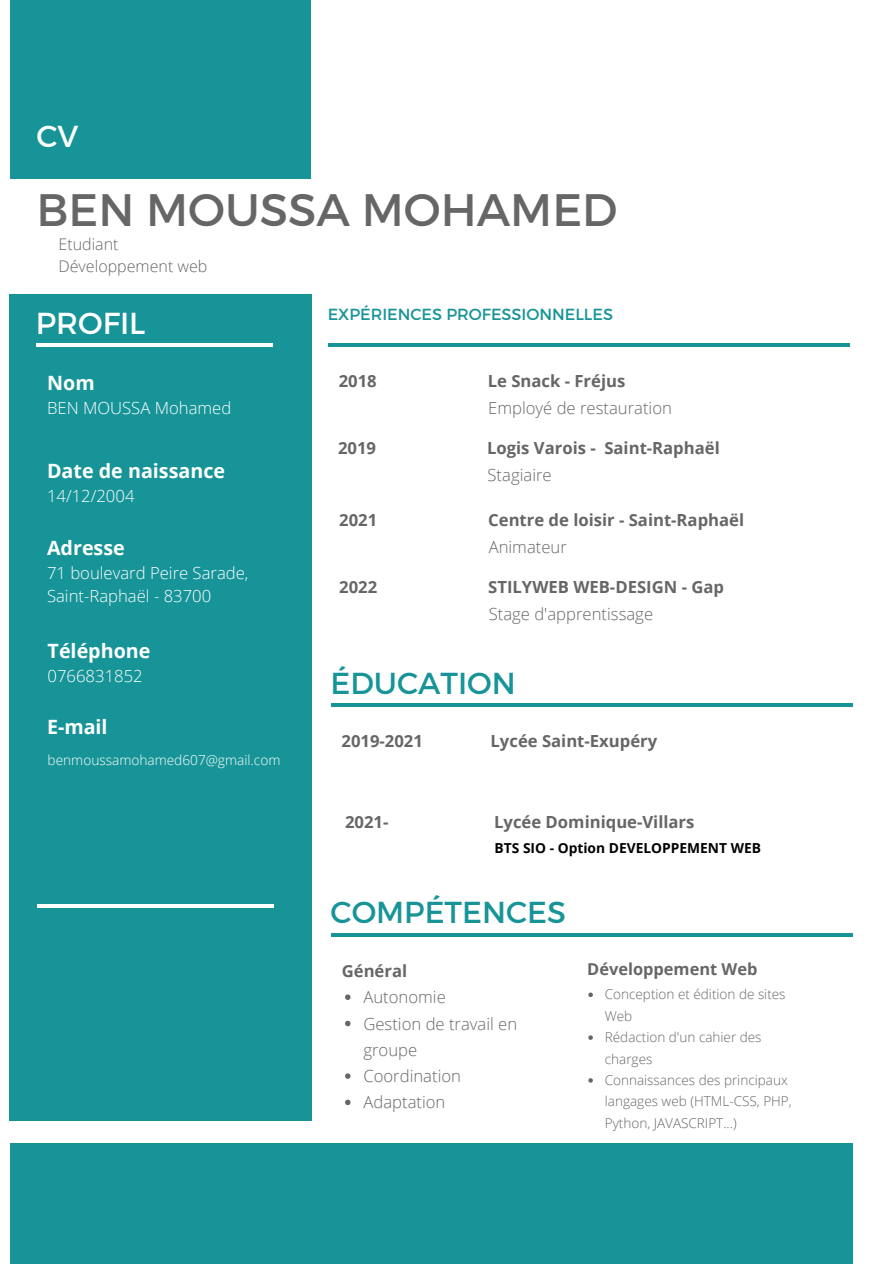
<style>
.page{position:relative;width:894px;height:1264px;background:#fff}
.page>*{position:absolute;margin:0;border:0;box-sizing:border-box;transform-origin:0 0}
.t1{font:45.45px "Montserrat";color:#666}
.t2{font:30.3px "Montserrat";color:#179498}
.t3{font:30.3px "Montserrat";color:#fff}
.t4{font:700 19.65px "Open Sans";color:#fff}
.t5{font:700 16.65px "Open Sans";color:#666}
.t6{font:300 16.65px/26.2px "Open Sans";color:#666}
.t7{font:300 16.65px/23px "Open Sans";color:#fff}
.t8{font:700 16.35px "Open Sans";color:#666}
.t9{font:16.05px "Montserrat";color:#179498}
.t10{font:300 16.05px/22.2px "Open Sans";color:#666}
.t11{font:700 13.8px "Open Sans";color:#000}
.t12{font:300 13.65px "Open Sans";color:#fff}
.t13{font:300 13.5px/21.5px "Open Sans";color:#666}
</style>
<div class="page">
<div style="left:10px;top:0;width:300px;height:178px;background:#179498"></div>
<div style="left:10px;top:293px;width:302px;height:827px;background:#179498"></div>
<div style="left:10px;top:1143px;width:842px;height:120px;background:#179498"></div>
<hr style="left:37px;top:344px;width:236px;height:3px;background:#fff">
<hr style="left:328px;top:343px;width:521px;height:3px;background:#179498">
<hr style="left:331px;top:703px;width:521px;height:4px;background:#179498">
<svg style="left:345px;top:994px;width:5px;height:5px"></svg>
<svg style="left:345px;top:1020px;width:5px;height:6px"></svg>
<svg style="left:345px;top:1073px;width:5px;height:5px"></svg>
<svg style="left:345px;top:1099px;width:5px;height:6px"></svg>
<svg style="left:588px;top:992px;width:4px;height:5px"></svg>
<svg style="left:588px;top:1035px;width:4px;height:4px"></svg>
<svg style="left:588px;top:1078px;width:4px;height:4px"></svg>
<hr style="left:331px;top:933px;width:521px;height:3px;background:#179498">
<hr style="left:37px;top:904px;width:237px;height:3px;background:#fff">
<p class="t3" style="left:37px;top:116px;width:44px">CV</p>
<p class="t1" style="left:37px;top:180px;width:582px">BEN MOUSSA MOHAMED</p>
<p class="t10" style="left:58px;top:232px;width:150px">Etudiant<br>Développement web</p>
<p class="t3" style="left:36px;top:303px;width:111px">PROFIL</p>
<p class="t9" style="left:327px;top:304px;width:287px">EXPÉRIENCES PROFESSIONNELLES</p>
<p class="t4" style="left:47px;top:369px;width:49px">Nom</p>
<p class="t7" style="left:47px;top:396px;width:185px">BEN MOUSSA Mohamed</p>
<p class="t4" style="left:47px;top:457px;width:179px">Date de naissance</p>
<p class="t7" style="left:47px;top:484px;width:89px">14/12/2004</p>
<p class="t4" style="left:47px;top:534px;width:79px">Adresse</p>
<p class="t7" style="left:47px;top:560px;width:203px">71 boulevard Peire Sarade,<br>Saint-Raphaël - 83700</p>
<p class="t4" style="left:48px;top:636px;width:104px">Téléphone</p>
<p class="t7" style="left:48px;top:663px;width:97px">0766831852</p>
<p class="t4" style="left:47px;top:713px;width:62px">E-mail</p>
<p class="t12" style="left:48px;top:750px;width:234px">benmoussamohamed607@gmail.com</p>
<p class="t5" style="left:338px;top:369px;width:40px">2018</p>
<p class="t5" style="left:487px;top:369px;width:139px">Le Snack - Fréjus</p>
<p class="t6" style="left:488px;top:394px;width:185px">Employé de restauration</p>
<p class="t5" style="left:338px;top:436px;width:40px">2019</p>
<p class="t5" style="left:487px;top:436px;width:234px">Logis Varois - Saint-Raphaël</p>
<p class="t6" style="left:487px;top:461px;width:66px">Stagiaire</p>
<p class="t5" style="left:339px;top:508px;width:40px">2021</p>
<p class="t5" style="left:488px;top:508px;width:257px">Centre de loisir - Saint-Raphaël</p>
<p class="t6" style="left:488px;top:533px;width:80px">Animateur</p>
<p class="t5" style="left:339px;top:575px;width:40px">2022</p>
<p class="t5" style="left:488px;top:575px;width:237px">STILYWEB WEB-DESIGN - Gap</p>
<p class="t6" style="left:488px;top:600px;width:166px">Stage d'apprentissage</p>
<p class="t2" style="left:330px;top:663px;width:187px">ÉDUCATION</p>
<p class="t5" style="left:341px;top:729px;width:83px">2019-2021</p>
<p class="t5" style="left:490px;top:729px;width:168px">Lycée Saint-Exupéry</p>
<p class="t5" style="left:345px;top:810px;width:45px">2021-</p>
<p class="t5" style="left:494px;top:810px;width:202px">Lycée Dominique-Villars</p>
<p class="t11" style="left:494px;top:838px;width:268px">BTS SIO - Option DEVELOPPEMENT WEB</p>
<p class="t2" style="left:330px;top:892px;width:237px">COMPÉTENCES</p>
<p class="t5" style="left:341px;top:958px;width:67px">Général</p>
<p class="t6" style="left:363px;top:983px;width:84px">Autonomie</p>
<p class="t6" style="left:363px;top:1009px;width:155px">Gestion de travail en groupe</p>
<p class="t6" style="left:363px;top:1062px;width:99px">Coordination</p>
<p class="t6" style="left:363px;top:1088px;width:83px">Adaptation</p>
<p class="t8" style="left:587px;top:957px;width:171px">Développement Web</p>
<p class="t13" style="left:604px;top:983px;width:182px">Conception et édition de sites<br>Web</p>
<p class="t13" style="left:604px;top:1026px;width:158px">Rédaction d'un cahier des charges</p>
<p class="t13" style="left:604px;top:1068px;width:188px">Connaissances des principaux langages web (HTML-CSS, PHP,<br>Python, JAVASCRIPT...)</p>
</div>
